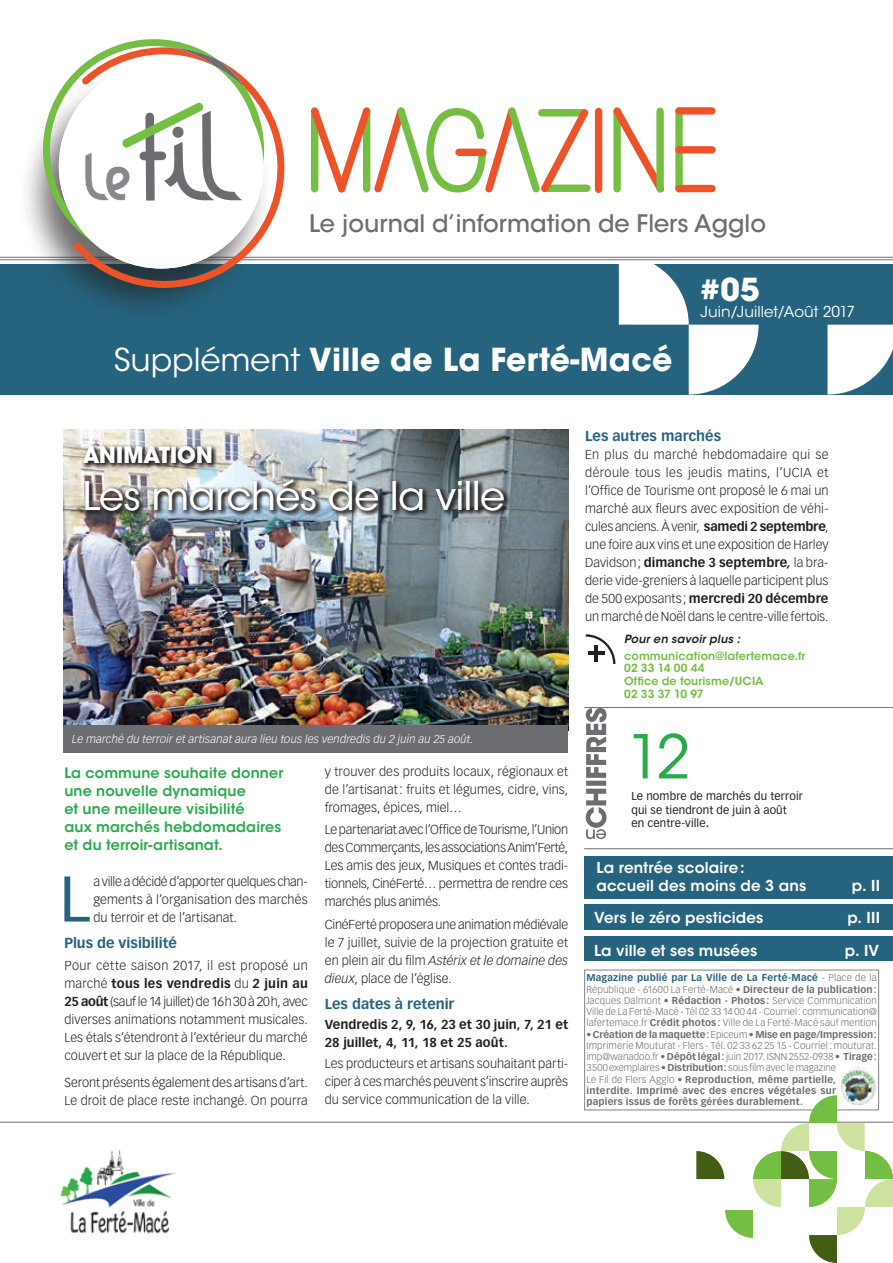
<style>
.page{position:relative;width:893px;height:1263px;background:#fff}
.page>*{position:absolute;margin:0;border:0;box-sizing:border-box;transform-origin:0 0}
.t1{font:63.3px "Vectora LT Std";color:#26637e}
.t2{font:60px "ITC Avant Garde Std";color:#29ab4a}
.t3{font:39px "ITC Avant Garde Std";letter-spacing:-.005em;color:#fff}
.t4{font:700 31.5px "ITC Avant Garde Std";letter-spacing:.01em;color:#fff}
.t5{font:500 24px "ITC Avant Garde Std";color:#6c6d70}
.t6{font:700 22.05px "ITC Avant Garde Std";color:#fff}
.t7{font:600 15px/18px "ITC Avant Garde Std";letter-spacing:.01em;color:#fff}
.t8{font:15px "ITC Avant Garde Std";letter-spacing:.005em;color:#fff}
.t9{font:600 14.25px/18px "ITC Avant Garde Std";letter-spacing:.01em;color:#29ab4a}
.t10{font:700 14.25px "Vectora LT Std";color:#26637e}
.t11{font:300 12.75px/18px "Vectora LT Std";color:#231f20;text-align:justify}
.t12{font:700 12.75px/18px "Vectora LT Std";color:#231f20}
.t13{font:600 11.25px/12.8px "ITC Avant Garde Std";letter-spacing:.01em;color:#74bf43}
.t14{font:italic 300 11.25px "Vectora LT Std";letter-spacing:.01em;color:#fff}
.t15{font:11.25px/13.5px "Vectora LT Std";letter-spacing:.01em;color:#231f20}
.t16{font:italic 600 11.25px "ITC Avant Garde Std";letter-spacing:.02em;color:#231f20}
.t17{font:700 9.75px/11.2px "Vectora LT Std";letter-spacing:.02em;color:#6c6d70}
.t18{font:300 9.75px/11.2px "Vectora LT Std";letter-spacing:.015em;color:#6c6d70;text-align:justify}
.s1{font-weight:400}
.s2{font-weight:700}
.s3{font-style:italic}
.s4{font-weight:700;font-style:italic}
.s5{font-weight:700;color:#26637e}
.s6{font-weight:300}
</style>
<div class="page">
<div style="left:0;top:264px;width:893px;height:130px;background:#26637e"></div>
<hr style="left:0;top:1122px;width:893px;height:1px;background:#6c6d70">
<img style="left:64px;top:430px;width:504px;height:295px">
<div style="left:64px;top:725px;width:504px;height:28px;background:#6c6d70"></div>
<svg style="left:311px;top:107px;width:405px;height:86px"></svg>
<hr style="left:0;top:257px;width:893px;height:1px;background:#6c6d70">
<hr style="left:0;top:259px;width:893px;height:1px;background:#6c6d70">
<div style="left:585px;top:856px;width:308px;height:42px;background:#26637e"></div>
<div style="left:585px;top:905px;width:308px;height:25px;background:#26637e"></div>
<div style="left:585px;top:937px;width:308px;height:24px;background:#26637e"></div>
<div style="left:80px;top:443px;width:430px;height:73px;background:#231f20;opacity:.85"></div>
<svg style="left:586px;top:708px;width:20px;height:131px"></svg>
<hr style="left:584px;top:848px;width:309px;height:1px;background:#6c6d70">
<hr style="left:584px;top:707px;width:309px;height:1px;background:#6c6d70">
<svg style="left:827px;top:325px;width:66px;height:69px"></svg>
<svg style="left:619px;top:264px;width:140px;height:130px"></svg>
<div style="left:18px;top:66px;width:255px;height:256px;background:#231f20;opacity:.65"></div>
<svg style="left:74px;top:66px;width:224px;height:228px"></svg>
<div style="left:59px;top:64px;width:204px;height:205px;background:#fff;border-radius:50%"></div>
<svg style="left:40px;top:39px;width:228px;height:213px"></svg>
<div style="left:584px;top:970px;width:295px;height:140px;border:1px solid #808285"></div>
<img style="left:841px;top:1067px;width:36px;height:28px">
<img style="left:60px;top:1149px;width:116px;height:85px">
<svg style="left:585px;top:634px;width:31px;height:30px"></svg>
<svg style="left:696px;top:1095px;width:197px;height:168px"></svg>
<h3 class="t5" style="left:309px;top:208px;width:459px">Le journal d’information de Flers Agglo</h3>
<h3 class="t4" style="left:114px;top:339px;width:560px"><span class="s1">Supplément</span> Ville de La Ferté-Macé</h3>
<h3 class="t4" style="left:701px;top:269px;width:61px">#05</h3>
<p class="t8" style="left:701px;top:303px;width:156px">Juin/Juillet/Août 2017</p>
<h3 class="t6" style="left:83px;top:441px;width:132px">ANIMATION</h3>
<h3 class="t3" style="left:83px;top:472px;width:424px">Les marchés de la ville</h3>
<p class="t14" style="left:72px;top:732px;width:403px">Le marché du terroir et artisanat aura lieu tous les vendredis du 2 juin au 25 août.</p>
<p class="t9" style="left:64px;top:763px;width:220px">La commune souhaite donner une nouvelle dynamique<br>et une meilleure visibilité<br>aux marchés hebdomadaires et du terroir-artisanat.</p>
<h1 class="t1" style="left:60px;top:862px;width:32px">L</h1>
<p class="t11" style="left:93px;top:872px;width:216px">a ville a décidé d’apporter quelques chan&shy;gements à l’organisation des marchés du terroir et de l’artisanat.</p>
<p class="t10" style="left:64px;top:934px;width:114px">Plus de visibilité</p>
<p class="t11" style="left:64px;top:957px;width:245px">Pour cette saison 2017, il est proposé un marché <span class="s2">tous les vendredis</span> du <span class="s2">2 juin au 25 août</span> (sauf le 14 juillet) de 16h30 à 20h, avec diverses animations notamment musicales.<br>Les étals s’étendront à l’extérieur du marché couvert et sur la place de la République.</p>
<p class="t11" style="left:64px;top:1073px;width:245px">Seront présents également des artisans d’art.<br>Le droit de place reste inchangé. On pourra</p>
<p class="t11" style="left:325px;top:763px;width:245px">y trouver des produits locaux, régionaux et de l’artisanat: fruits et légumes, cidre, vins, fromages, épices, miel…</p>
<p class="t11" style="left:325px;top:821px;width:245px">Le partenariat avec l’Office de Tourisme, l’Union des Commerçants, les associations Anim’Ferté, Les amis des jeux, Musiques et contes tradi&shy;tionnels, CinéFerté… permettra de rendre ces marchés plus animés.</p>
<p class="t11" style="left:325px;top:915px;width:245px">CinéFerté proposera une animation médiévale le 7 juillet, suivie de la projection gratuite et en plein air du film <span class="s3">Astérix et le domaine des dieux</span>, place de l’église.</p>
<p class="t10" style="left:325px;top:995px;width:131px">Les dates à retenir</p>
<p class="t12" style="left:325px;top:1016px;width:245px">Vendredis 2, 9, 16, 23 et 30 juin, 7, 21 et<br>28 juillet, 4, 11, 18 et 25 août.</p>
<p class="t11" style="left:325px;top:1055px;width:245px">Les producteurs et artisans souhaitant parti&shy;ciper à ces marchés peuvent s’inscrire auprès du service communication de la ville.</p>
<p class="t10" style="left:585px;top:427px;width:137px">Les autres marchés</p>
<p class="t11" style="left:585px;top:445px;width:245px">En plus du marché hebdomadaire qui se déroule tous les jeudis matins, l’UCIA et l’Office de Tourisme ont proposé le 6 mai un marché aux fleurs avec exposition de véhi&shy;cules anciens. À venir, <span class="s2">samedi 2 septembre</span>, une foire aux vins et une exposition de Harley Davidson; <span class="s2">dimanche 3 septembre</span><span class="s4">,</span> la bra&shy;derie vide-greniers à laquelle participent plus de 500 exposants; <span class="s2">mercredi 20 décembre </span>un marché de Noël dans le centre-ville fertois.</p>
<p class="t16" style="left:624px;top:631px;width:118px">Pour en savoir plus :</p>
<p class="t13" style="left:624px;top:649px;width:183px">communication@lafertemace.fr<br>02 33 14 00 44<br>Office de tourisme/UCIA<br>02 33 37 10 97</p>
<h2 class="t2" style="left:627px;top:720px;width:64px">12</h2>
<p class="t15" style="left:631px;top:790px;width:173px">Le nombre de marchés du terroir qui se tiendront de juin à août<br>en centre-ville<span class="s2">.</span></p>
<p class="t7" style="left:597px;top:858px;width:211px">La rentrée scolaire:<br>accueil des moins de 3 ans</p>
<p class="t7" style="left:852px;top:876px;width:30px">p. II</p>
<p class="t7" style="left:594px;top:908px;width:171px">Vers le zéro pesticides</p>
<p class="t7" style="left:847px;top:908px;width:34px">p. III</p>
<p class="t7" style="left:594px;top:942px;width:165px">La ville et ses musées</p>
<p class="t7" style="left:845px;top:942px;width:36px">p. IV</p>
<p class="t18" style="left:586px;top:972px;width:292px"><span class="s5">Magazine publié par La Ville de La Ferté-Macé</span> - Place de la République - 61600 La Ferté-Macé • <span class="s2">Directeur de la publication:<br></span>Jacques Dalmont • <span class="s2">Rédaction - Photos:</span> Service Communication Ville de La Ferté-Macé - Tél 02 33 14 00 44 - Courriel: communication@ lafertemace.fr <span class="s2">Crédit photos:</span> Ville de La Ferté-Macé sauf mention</p>
<p class="t17" style="left:586px;top:1028px;width:292px"><span class="s6">•</span> Création de la maquette: <span class="s6">Epiceum •</span> Mise en page/Impression:<br><span class="s6">Imprimerie Mouturat - Flers - Tél. 02 33 62 25 15 - Courriel : mouturat. imp@wanadoo.fr •</span> Dépôt légal: <span class="s6">juin 2017. ISNN 2552-0938 •</span> Tirage:<br><span class="s6">3500 exemplaires •</span> Distribution: <span class="s6">sous film avec le magazine<br>Le Fil de Flers Agglo •</span> Reproduction, même partielle, interdite. Imprimé avec des encres végétales sur<br>papiers issus de forêts gérées durablement.</p>
</div>
